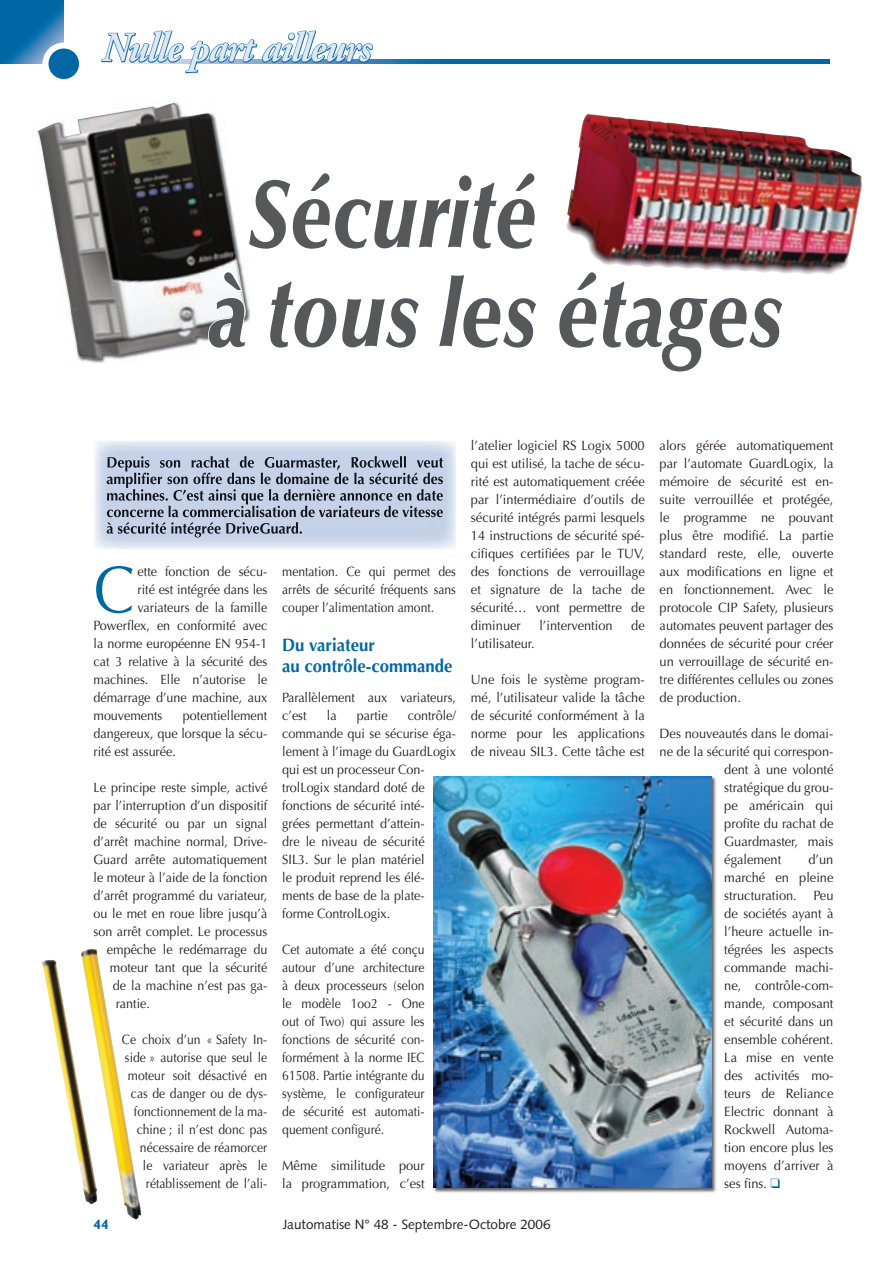
<style>
.page{position:relative;width:893px;height:1263px;background:#fff}
.page>*{position:absolute;margin:0;border:0;box-sizing:border-box;transform-origin:0 0}
.t1{font:italic 900 96px/99px "Optima";color:#57585a;scale:.8 1}
.t2{font:66px "Optima";color:#0067a5;scale:.93 1}
.t3{font:italic 700 42px "Adobe Garamond";letter-spacing:-.02em;color:#dfe7f2;scale:.9 1}
.t4{font:700 18px/21.6px "Optima";color:#0067a5;scale:.93 1}
.t5{font:13.5px/18px "Optima";color:#231f20;text-align:justify;scale:.95 1}
.t6{font:13.5px/18px "Optima";color:#231f20;scale:.93 1}
.t7{font:13.5px/18px "Optima";color:#231f20;text-align:justify;scale:.9 1}
.t8{font:13.5px "Syntax";color:#231f20}
.t9{font:700 13.5px "Gill Sans";color:#0067a5}
</style>
<div class="page">
<svg style="left:0;top:0;width:64px;height:64px;background:#1571ac"></svg>
<svg style="left:43px;top:43px;width:36px;height:36px"></svg>
<svg style="left:374px;top:60px;width:455px;height:4px;background:#0369a6"></svg>
<svg style="left:101px;top:30px;width:273px;height:44px"></svg>
<img style="left:566px;top:114px;width:296px;height:160px">
<img style="left:37px;top:103px;width:206px;height:256px">
<img style="left:94px;top:441px;width:362px;height:108px">
<img style="left:107px;top:456px;width:336px;height:15px">
<img style="left:107px;top:473px;width:336px;height:16px">
<img style="left:107px;top:489px;width:336px;height:15px">
<img style="left:107px;top:506px;width:336px;height:11px">
<img style="left:107px;top:522px;width:195px;height:15px">
<svg style="left:207px;top:271px;width:40px;height:78px"></svg>
<svg style="left:566px;top:271px;width:218px;height:3px"></svg>
<img style="left:433px;top:776px;width:284px;height:417px">
<img style="left:433px;top:777px;width:278px;height:411px">
<img style="left:42px;top:949px;width:99px;height:270px">
<h3 class="t3" style="left:102px;top:25px;width:300px">Nulle part ailleurs</h3>
<h1 class="t1" style="left:209px;top:166px;width:720px;text-indent:38px">Sécurité<br>à tous les étages</h1>
<h2 class="t2" style="left:94px;top:551px;width:46px">C</h2>
<p class="t6" style="left:138px;top:563px;width:141px">ette fonction de sécu-</p>
<p class="t6" style="left:138px;top:581px;width:141px">rité est intégrée dans les</p>
<p class="t6" style="left:138px;top:599px;width:141px">variateurs de la famille</p>
<p class="t6" style="left:94px;top:617px;width:188px">Powerflex, en conformité avec</p>
<p class="t6" style="left:94px;top:635px;width:188px">la norme européenne EN 954-1</p>
<p class="t6" style="left:94px;top:653px;width:188px">cat 3 relative à la sécurité des</p>
<p class="t6" style="left:94px;top:671px;width:188px">machines. Elle n’autorise le</p>
<p class="t6" style="left:94px;top:689px;width:188px">démarrage d’une machine, aux</p>
<p class="t6" style="left:94px;top:707px;width:76px">mouvements</p>
<p class="t6" style="left:94px;top:707px;width:188px;text-align:justify;text-indent:89px">potentiellement dangereux, que lorsque la sécu&shy;rité est assurée.</p>
<p class="t6" style="left:94px;top:779px;width:188px">Le principe reste simple, activé</p>
<p class="t6" style="left:94px;top:797px;width:188px">par l’interruption d’un dispositif</p>
<p class="t6" style="left:94px;top:815px;width:188px">de sécurité ou par un signal</p>
<p class="t6" style="left:94px;top:833px;width:188px">d’arrêt machine normal, Drive-</p>
<p class="t6" style="left:94px;top:851px;width:188px">Guard arrête automatiquement</p>
<p class="t6" style="left:94px;top:869px;width:188px">le moteur à l’aide de la fonction</p>
<p class="t6" style="left:94px;top:887px;width:188px">d’arrêt programmé du variateur,</p>
<p class="t6" style="left:94px;top:905px;width:188px">ou le met en roue libre jusqu’à</p>
<p class="t6" style="left:94px;top:923px;width:188px">son arrêt complet. Le processus</p>
<p class="t6" style="left:107px;top:941px;width:174px">empêche le redémarrage du</p>
<p class="t6" style="left:110px;top:959px;width:171px">moteur tant que la sécurité</p>
<p class="t6" style="left:113px;top:977px;width:168px">de la machine n’est pas ga-</p>
<p class="t6" style="left:116px;top:995px;width:38px">rantie.</p>
<p class="t7" style="left:122px;top:1031px;width:163px;text-align:right">Ce choix d’un « Safety In&shy;side » autorise que seul le moteur soit désactivé en cas de danger ou de dys&shy;fonctionnement de la ma&shy;chine ; il n’est donc pas nécessaire de réamorcer<br>le variateur après le rétablissement de l’ali-</p>
<p class="t7" style="left:282px;top:563px;width:195px">mentation. Ce qui permet des arrêts de sécurité fréquents sans couper l’alimentation amont.</p>
<h3 class="t4" style="left:282px;top:634px;width:185px">Du variateur<br>au contrôle-commande</h3>
<p class="t6" style="left:282px;top:689px;width:188px">Parallèlement aux variateurs, c’est</p>
<p class="t6" style="left:282px;top:707px;width:188px;text-indent:126px">contrôle/ commande qui se sécurise éga&shy;lement à l’image du GuardLogix qui est un processeur Con&shy;trolLogix standard doté de fonctions de sécurité inté-<br>grées permettant d’attein-<br>dre le niveau de sécurité<br>SIL3. Sur le plan matériel<br>le produit reprend les élé&shy;ments de base de la plate&shy;forme ControlLogix.</p>
<p class="t7" style="left:282px;top:941px;width:160px">Cet automate a été conçu autour d’une architecture à deux processeurs (selon le modèle 1oo2 - One out of Two) qui assure les fonctions de sécurité con&shy;formément à la norme IEC 61508. Partie intégrante du système, le configurateur de sécurité est automati&shy;quement configuré.</p>
<p class="t5" style="left:282px;top:1157px;width:151px">Même similitude pour la programmation, c’est</p>
<p class="t6" style="left:327px;top:707px;width:12px">la</p>
<p class="t6" style="left:357px;top:707px;width:35px">partie</p>
<p class="t5" style="left:471px;top:437px;width:184px">l’atelier logiciel RS Logix 5000 qui est utilisé, la tache de sécu&shy;rité est automatiquement créée par l’intermédiaire d’outils de sécurité intégrés parmi lesquels 14 instructions de sécurité spé&shy;cifiques certifiées par le TUV, des fonctions de verrouillage et signature de la tache de sécurité… vont permettre de diminuer</p>
<p class="t5" style="left:539px;top:617px;width:79px">l’intervention</p>
<p class="t5" style="left:631px;top:617px;width:16px">de</p>
<p class="t5" style="left:471px;top:635px;width:69px">l’utilisateur.</p>
<p class="t5" style="left:471px;top:671px;width:184px">Une fois le système program&shy;mé, l’utilisateur valide la tâche de sécurité conformément à la norme pour les applications de niveau SIL3. Cette tâche est</p>
<p class="t9" style="left:94px;top:1216px;width:16px">44</p>
<p class="t8" style="left:283px;top:1216px;width:269px">Jautomatise N° 48 - Septembre-Octobre 2006</p>
<p class="t5" style="left:660px;top:437px;width:184px">alors gérée automatiquement par l’automate GuardLogix, la mémoire de sécurité est en&shy;suite verrouillée et protégée, le programme ne pouvant plus être modifié. La partie standard reste, elle, ouverte aux modifications en ligne et en fonctionnement. Avec le protocole CIP Safety, plusieurs automates peuvent partager des données de sécurité pour créer un verrouillage de sécurité en&shy;tre différentes cellules ou zones de production.</p>
<p class="t5" style="left:660px;top:725px;width:184px">Des nouveautés dans le domai-</p>
<p class="t5" style="left:660px;top:743px;width:184px">ne de la sécurité qui correspon-</p>
<p class="t5" style="left:724px;top:761px;width:116px">dent à une volonté</p>
<p class="t5" style="left:724px;top:779px;width:116px">stratégique du grou-</p>
<p class="t5" style="left:724px;top:797px;width:116px">pe américain qui</p>
<p class="t5" style="left:724px;top:815px;width:116px">profite du rachat de</p>
<p class="t5" style="left:724px;top:833px;width:116px">Guardmaster, mais</p>
<p class="t5" style="left:724px;top:851px;width:62px">également</p>
<p class="t5" style="left:724px;top:851px;width:116px;text-indent:84px">d’un marché en pleine structuration. Peu de sociétés ayant à l’heure actuelle in&shy;tégrées les aspects commande machi&shy;ne, contrôle-com&shy;mande, composant et sécurité dans un ensemble cohérent.<br>La mise en vente des activités mo&shy;teurs de Reliance Electric donnant à Rockwell Automa&shy;tion encore plus les moyens d’arriver à ses fins.</p>
</div>
